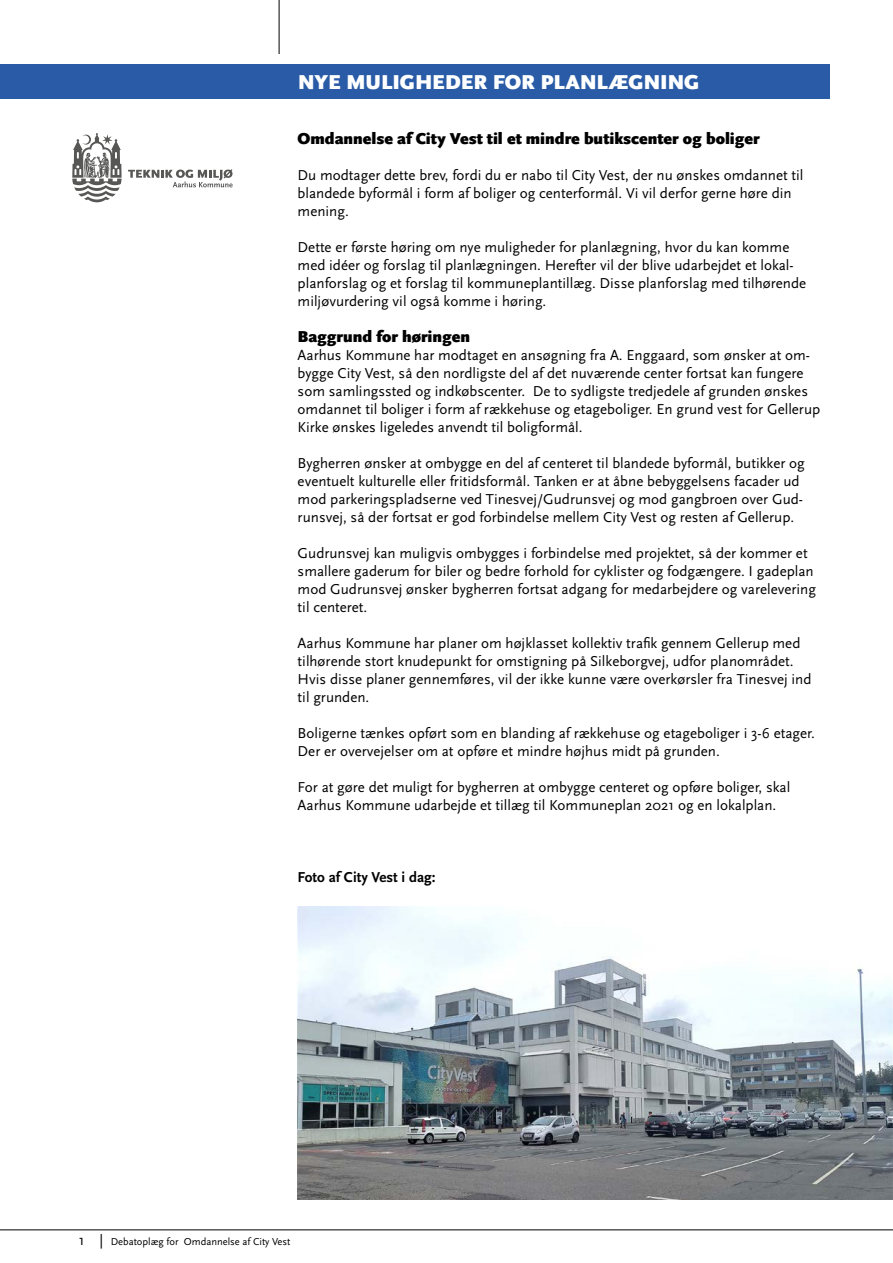
<style>
.page{position:relative;width:893px;height:1263px;background:#fff}
.page>*{position:absolute;margin:0;border:0;box-sizing:border-box;transform-origin:0 0}
.Overskrift{font:900 21px "Scala Sans OT";color:#fff}
.H2_Afsnit_Mellemrubrik{font:900 16.5px "Scala Sans OT";color:#000}
.Brødtext{font:15px/18px "Scala Sans OT";color:#000}
.t1{font:700 15px "Scala Sans OT";color:#000}
.t2{font:10.5px "Scala Sans OT";color:#000}
.s1{font-size:15px}
</style>
<div class="page">
<hr style="left:0;top:1229px;width:893px;height:1px;background:#000">
<hr style="left:279px;top:0;width:1px;height:54px;background:#000">
<div style="left:0;top:64px;width:829px;height:34px;background:#295ba7"></div>
<svg style="left:72px;top:133px;width:50px;height:69px"></svg>
<svg style="left:128px;top:169px;width:105px;height:18px"></svg>
<img style="left:298px;top:906px;width:595px;height:293px">
<h1 class="Overskrift" style="left:298px;top:69px;width:403px">NYE MULIGHEDER FOR PLANLÆGNING</h1>
<h2 class="H2_Afsnit_Mellemrubrik" style="left:298px;top:129px;width:464px">Omdannelse af City Vest til et mindre butikscenter og boliger</h2>
<p class="Brødtext" style="left:298px;top:166px;width:507px">Du modtager dette brev, fordi du er nabo til City Vest, der nu ønskes omdannet til blandede byformål i form af boliger og centerformål. Vi vil derfor gerne høre din mening.</p>
<p class="Brødtext" style="left:298px;top:238px;width:510px">Dette er første høring om nye muligheder for planlægning, hvor du kan komme med idéer og forslag til planlægningen. Herefter vil der blive udarbejdet et lokal&shy;planforslag og et forslag til kommuneplantillæg. Disse planforslag med tilhørende miljøvurdering vil også komme i høring.</p>
<h2 class="H2_Afsnit_Mellemrubrik" style="left:298px;top:327px;width:174px">Baggrund for høringen</h2>
<p class="Brødtext" style="left:298px;top:346px;width:524px">Aarhus Kommune har modtaget en ansøgning fra A. Enggaard, som ønsker at om&shy;bygge City Vest, så den nordligste del af det nuværende center fortsat kan fungere som samlingssted og indkøbscenter. De to sydligste tredjedele af grunden ønskes omdannet til boliger i form af rækkehuse og etageboliger. En grund vest for Gellerup Kirke ønskes ligeledes anvendt til boligformål.</p>
<p class="Brødtext" style="left:298px;top:454px;width:509px">Bygherren ønsker at ombygge en del af centeret til blandede byformål, butikker og eventuelt kulturelle eller fritidsformål. Tanken er at åbne bebyggelsens facader ud mod parkeringspladserne ved Tinesvej/Gudrunsvej og mod gangbroen over Gud&shy;runsvej, så der fortsat er god forbindelse mellem City Vest og resten af Gellerup.</p>
<p class="Brødtext" style="left:298px;top:544px;width:520px">Gudrunsvej kan muligvis ombygges i forbindelse med projektet, så der kommer et smallere gaderum for biler og bedre forhold for cyklister og fodgængere. I gadeplan mod Gudrunsvej ønsker bygherren fortsat adgang for medarbejdere og varelevering til centeret.</p>
<p class="Brødtext" style="left:298px;top:634px;width:515px">Aarhus Kommune har planer om højklasset kollektiv trafik gennem Gellerup med tilhørende stort knudepunkt for omstigning på Silkeborgvej, udfor planområdet.<br>Hvis disse planer gennemføres, vil der ikke kunne være overkørsler fra Tinesvej ind til grunden.</p>
<p class="Brødtext" style="left:298px;top:724px;width:519px">Boligerne tænkes opført som en blanding af rækkehuse og etageboliger i 3-6 etager.<br>Der er overvejelser om at opføre et mindre højhus midt på grunden.</p>
<p class="Brødtext" style="left:298px;top:778px;width:494px">For at gøre det muligt for bygherren at ombygge centeret og opføre boliger, skal<br>Aarhus Kommune udarbejde et tillæg til Kommuneplan 2021 og en lokalplan.</p>
<p class="t1" style="left:298px;top:868px;width:139px">Foto af City Vest i dag:</p>
<p class="t2" style="left:79px;top:1235px;width:213px"><span class="s1">1 |</span> Debatoplæg for Omdannelse af City Vest</p>
</div>
